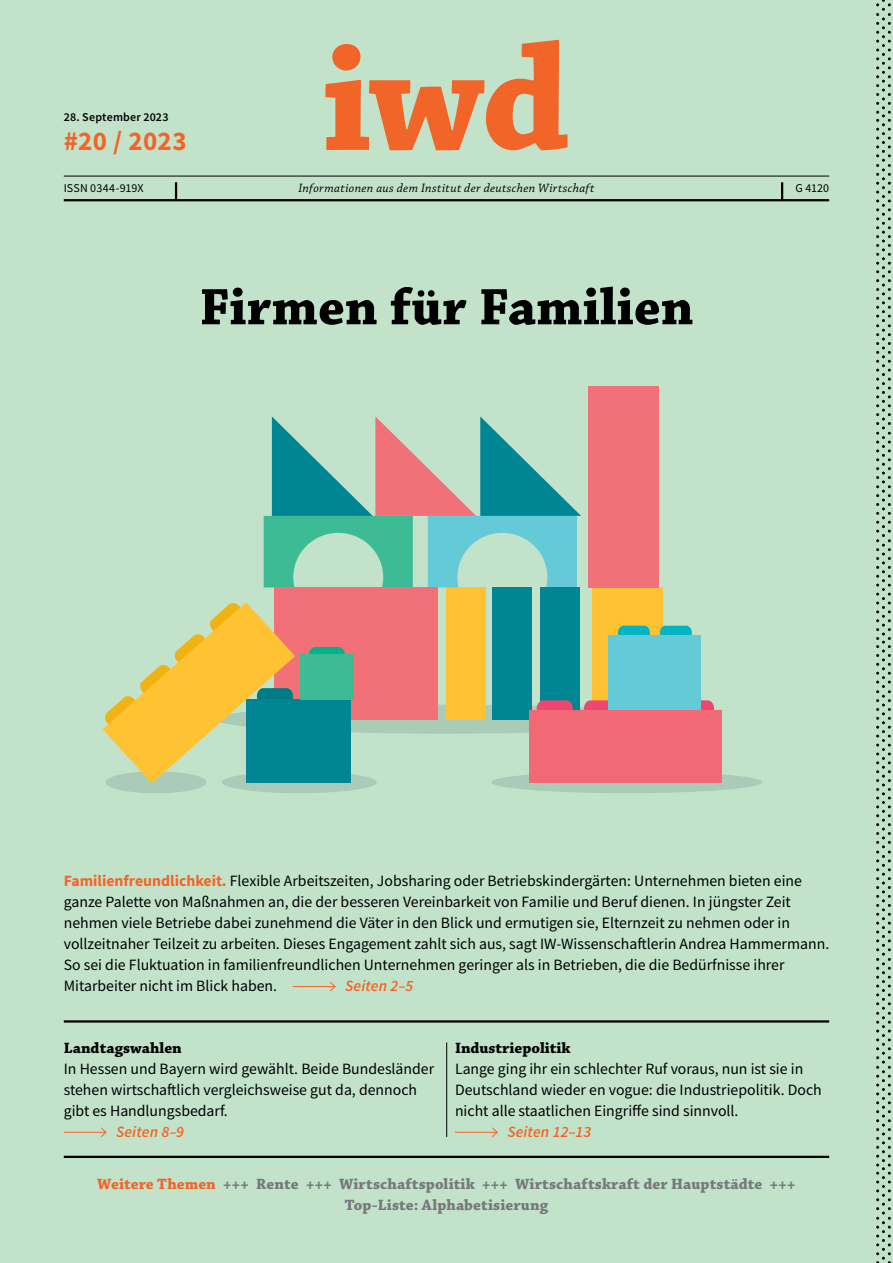
<style>
.page{position:relative;width:893px;height:1263px;background:#c2e3ca}
.page>*{position:absolute;margin:0;border:0;box-sizing:border-box;transform-origin:0 0}
.t1{font:700 54px "Chaparral Pro";color:#000}
.t2{font:700 27px "Source Sans Pro";letter-spacing:.01em;color:#f26529}
.t3{font:15.75px/21px "Source Sans Pro";color:#000}
.t4{font:700 15.75px/21px "Chaparral Pro";letter-spacing:.01em;color:#77787b;text-align:center}
.t5{font:700 15.75px "Chaparral Pro";color:#000}
.t6{font:italic 600 15.75px "Source Sans Pro";letter-spacing:.01em;color:#f26529}
.t7{font:italic 12.75px "Chaparral Pro";letter-spacing:.025em;color:#000}
.t8{font:12px "Source Sans Pro";letter-spacing:.01em;color:#000}
.t9{font:600 12px "Source Sans Pro";letter-spacing:.015em;color:#000}
.s1{font-weight:700;color:#f26529}
.s2{color:#f26529}
</style>
<div class="page">
<div style="left:214px;top:705px;width:465px;height:29px;background:#abcbb8;border-radius:50%"></div>
<div style="left:446px;top:587px;width:40px;height:133px;background:#fec232"></div>
<div style="left:492px;top:587px;width:39px;height:133px;background:#008594"></div>
<svg style="left:264px;top:416px;width:317px;height:171px"></svg>
<div style="left:275px;top:587px;width:163px;height:133px;background:#f27179"></div>
<div style="left:592px;top:587px;width:70px;height:133px;background:#fec232"></div>
<div style="left:588px;top:386px;width:70px;height:201px;background:#f27179"></div>
<div style="left:540px;top:587px;width:40px;height:133px;background:#008594"></div>
<div style="left:222px;top:771px;width:155px;height:22px;background:#abcbb8;border-radius:50%"></div>
<div style="left:491px;top:771px;width:271px;height:22px;background:#abcbb8;border-radius:50%"></div>
<div style="left:246px;top:699px;width:105px;height:84px;background:#008594"></div>
<svg style="left:309px;top:647px;width:36px;height:8px"></svg>
<div style="left:300px;top:655px;width:54px;height:45px;background:#3dbb95"></div>
<svg style="left:701px;top:700px;width:13px;height:10px"></svg>
<svg style="left:584px;top:700px;width:25px;height:10px"></svg>
<svg style="left:537px;top:700px;width:36px;height:10px"></svg>
<div style="left:529px;top:710px;width:193px;height:72px;background:#f16974"></div>
<svg style="left:660px;top:626px;width:32px;height:10px"></svg>
<svg style="left:618px;top:626px;width:32px;height:10px"></svg>
<div style="left:609px;top:636px;width:92px;height:74px;background:#65cad8"></div>
<div style="left:105px;top:771px;width:102px;height:22px;background:#abcbb8;border-radius:50%"></div>
<svg style="left:103px;top:602px;width:192px;height:181px"></svg>
<svg style="left:882px;top:89px;width:3px;height:11px"></svg>
<svg style="left:888px;top:111px;width:3px;height:11px"></svg>
<svg style="left:888px;top:137px;width:3px;height:11px"></svg>
<svg style="left:882px;top:106px;width:3px;height:11px"></svg>
<svg style="left:876px;top:111px;width:3px;height:11px"></svg>
<svg style="left:876px;top:137px;width:3px;height:11px"></svg>
<svg style="left:888px;top:191px;width:3px;height:11px"></svg>
<svg style="left:876px;top:191px;width:3px;height:11px"></svg>
<svg style="left:888px;top:262px;width:3px;height:11px"></svg>
<svg style="left:882px;top:284px;width:3px;height:11px"></svg>
<svg style="left:876px;top:262px;width:3px;height:11px"></svg>
<svg style="left:882px;top:338px;width:3px;height:11px"></svg>
<svg style="left:882px;top:418px;width:3px;height:11px"></svg>
<svg style="left:882px;top:472px;width:3px;height:11px"></svg>
<svg style="left:888px;top:593px;width:3px;height:11px"></svg>
<svg style="left:882px;top:624px;width:3px;height:11px"></svg>
<svg style="left:876px;top:593px;width:3px;height:11px"></svg>
<svg style="left:888px;top:637px;width:3px;height:11px"></svg>
<svg style="left:882px;top:641px;width:3px;height:11px"></svg>
<svg style="left:876px;top:637px;width:3px;height:11px"></svg>
<svg style="left:882px;top:695px;width:3px;height:11px"></svg>
<svg style="left:882px;top:775px;width:3px;height:11px"></svg>
<svg style="left:888px;top:788px;width:3px;height:11px"></svg>
<svg style="left:882px;top:819px;width:3px;height:11px"></svg>
<svg style="left:876px;top:788px;width:3px;height:11px"></svg>
<svg style="left:882px;top:873px;width:3px;height:11px"></svg>
<svg style="left:888px;top:922px;width:3px;height:11px"></svg>
<svg style="left:876px;top:922px;width:3px;height:11px"></svg>
<svg style="left:888px;top:976px;width:3px;height:11px"></svg>
<svg style="left:876px;top:976px;width:3px;height:11px"></svg>
<svg style="left:888px;top:1021px;width:3px;height:11px"></svg>
<svg style="left:882px;top:1052px;width:3px;height:11px"></svg>
<svg style="left:876px;top:1021px;width:3px;height:11px"></svg>
<svg style="left:888px;top:1075px;width:3px;height:11px"></svg>
<svg style="left:882px;top:1106px;width:3px;height:11px"></svg>
<svg style="left:876px;top:1075px;width:3px;height:11px"></svg>
<svg style="left:888px;top:1155px;width:3px;height:11px"></svg>
<svg style="left:876px;top:1155px;width:3px;height:11px"></svg>
<svg style="left:882px;top:1159px;width:3px;height:11px"></svg>
<svg style="left:882px;top:1203px;width:3px;height:11px"></svg>
<svg style="left:888px;top:1226px;width:3px;height:11px"></svg>
<svg style="left:876px;top:1226px;width:3px;height:11px"></svg>
<svg style="left:325px;top:40px;width:243px;height:110px"></svg>
<hr style="left:64px;top:176px;width:765px;height:1px;background:#000">
<hr style="left:64px;top:199px;width:765px;height:2px;background:#000">
<svg style="left:175px;top:182px;width:2px;height:17px"></svg>
<svg style="left:781px;top:182px;width:2px;height:17px"></svg>
<hr style="left:446px;top:1042px;width:1px;height:95px;background:#000">
<hr style="left:64px;top:1156px;width:765px;height:2px;background:#000">
<hr style="left:64px;top:1020px;width:765px;height:2px;background:#000">
<hr style="left:64px;top:1132px;width:42px;height:1px;background:#f26529">
<svg style="left:100px;top:1127px;width:7px;height:10px"></svg>
<hr style="left:293px;top:986px;width:42px;height:1px;background:#f26529">
<svg style="left:329px;top:981px;width:7px;height:11px"></svg>
<hr style="left:455px;top:1132px;width:42px;height:1px;background:#f26529">
<svg style="left:492px;top:1127px;width:6px;height:10px"></svg>
<p class="t9" style="left:64px;top:110px;width:106px">28. September 2023</p>
<h2 class="t2" style="left:64px;top:123px;width:124px">#20 / 2023</h2>
<p class="t8" style="left:64px;top:180px;width:81px">ISSN 0344-919X</p>
<p class="t7" style="left:298px;top:181px;width:298px">Informationen aus dem Institut der deutschen Wirtschaft</p>
<p class="t8" style="left:795px;top:180px;width:35px">G 4120</p>
<h1 class="t1" style="left:199px;top:275px;width:496px">Firmen für Familien</h1>
<p class="t3" style="left:64px;top:870px;width:767px"><span class="s1">Familienfreundlichkeit.</span> Flexible Arbeitszeiten, Jobsharing oder Betriebskindergärten: Unternehmen bieten eine ganze Palette von Maßnahmen an, die der besseren Vereinbarkeit von Familie und Beruf dienen. In jüngster Zeit nehmen viele Betriebe dabei zunehmend die Väter in den Blick und ermutigen sie, Elternzeit zu nehmen oder in vollzeitnaher Teilzeit zu arbeiten. Dieses Engagement zahlt sich aus, sagt IW-Wissenschaftlerin Andrea Hammermann.<br>So sei die Fluktuation in familienfreundlichen Unternehmen geringer als in Betrieben, die die Bedürfnisse ihrer Mitarbeiter nicht im Blick haben.</p>
<p class="t6" style="left:345px;top:976px;width:69px">Seiten 2–5</p>
<p class="t5" style="left:64px;top:1039px;width:120px">Landtagswahlen</p>
<p class="t3" style="left:64px;top:1058px;width:372px">In Hessen und Bayern wird gewählt. Beide Bundesländer stehen wirtschaftlich vergleichsweise gut da, dennoch gibt es Handlungsbedarf.</p>
<p class="t6" style="left:116px;top:1121px;width:69px">Seiten 8–9</p>
<p class="t5" style="left:455px;top:1039px;width:117px">Industriepolitik</p>
<p class="t3" style="left:455px;top:1058px;width:368px">Lange ging ihr ein schlechter Ruf voraus, nun ist sie in<br>Deutschland wieder en vogue: die Industriepolitik. Doch nicht alle staatlichen Eingriffe sind sinnvoll.</p>
<p class="t6" style="left:507px;top:1121px;width:85px">Seiten 12–13</p>
<p class="t4" style="left:97px;top:1174px;width:700px"><span class="s2">Weitere Themen</span> +++ Rente +++ Wirtschaftspolitik +++ Wirtschaftskraft der Hauptstädte +++<br>Top-Liste: Alphabetisierung</p>
</div>
